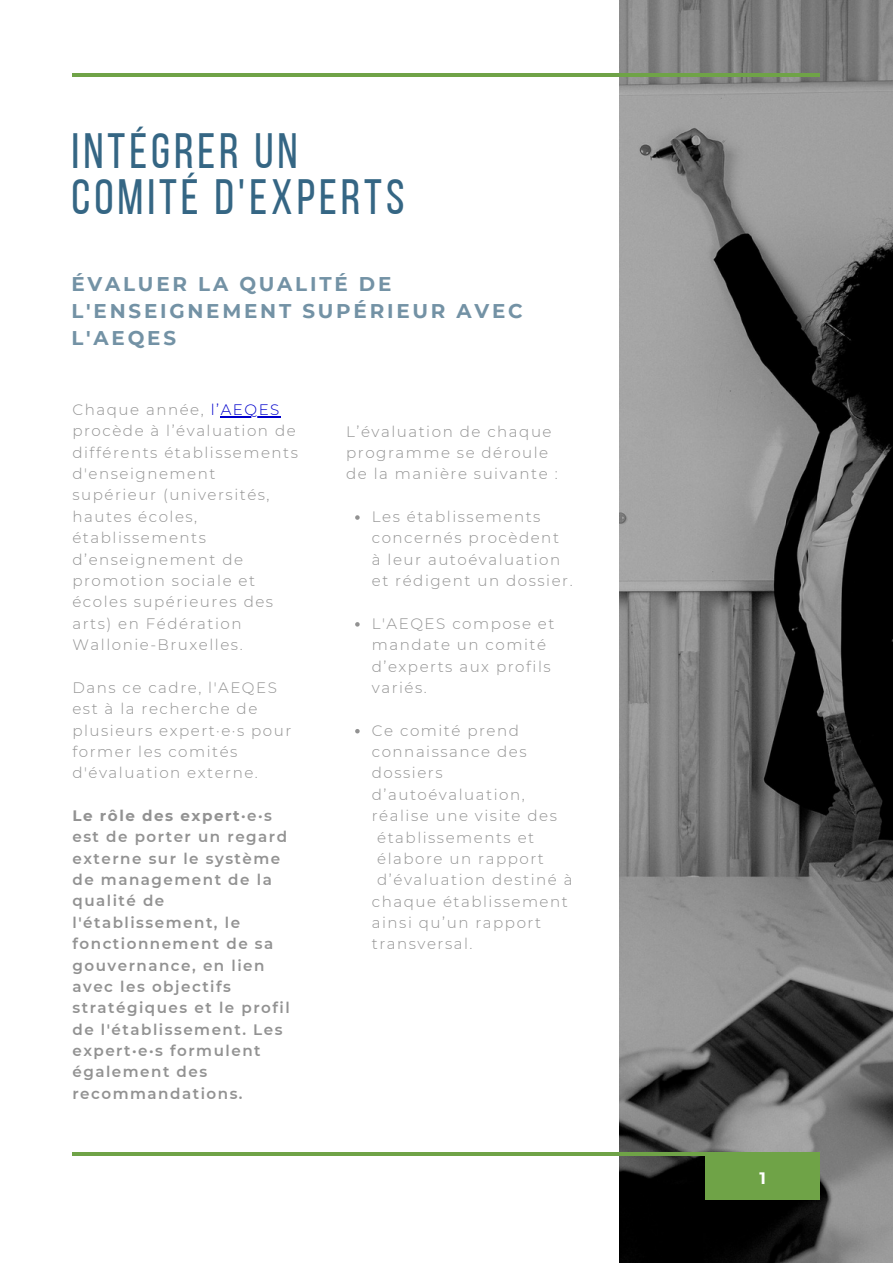
<style>
.page{position:relative;width:893px;height:1264px;background:#fff}
.page>*{position:absolute;margin:0;border:0;box-sizing:border-box;transform-origin:0 0}
.t1{font:49.5px/46px "Bebas Neue";letter-spacing:.08em;color:#356684}
.t2{font:700 19.8px/27px "Montserrat";letter-spacing:.14em;color:#7392a5}
.t3{font:700 16.5px "Montserrat";color:#fff}
.t4{font:300 15.15px/21.3px "Montserrat";letter-spacing:.1em;color:#929292}
.t5{font:600 15.15px/21.3px "Montserrat";letter-spacing:.1em;color:#929292}
.s1{color:#00c}
.s2{font-weight:700}
</style>
<div class="page">
<img style="left:620px;top:0;width:272px;height:1262px">
<hr style="left:72px;top:73px;width:748px;height:4px;background:#6fa347">
<div style="left:704px;top:1144px;width:115px;height:62px;background:#6fa347"></div>
<svg style="left:72px;top:1144px;width:748px;height:20px"></svg>
<hr style="left:221px;top:416px;width:60px;height:1px;background:#00c">
<svg style="left:355px;top:515px;width:4px;height:5px"></svg>
<svg style="left:355px;top:622px;width:4px;height:4px"></svg>
<svg style="left:355px;top:729px;width:4px;height:4px"></svg>
<h1 class="t1" style="left:72px;top:132px;width:334px">INTÉGRER UN<br>COMITÉ D'EXPERTS</h1>
<h2 class="t2" style="left:72px;top:270px;width:452px">ÉVALUER LA QUALITÉ DE<br>L'ENSEIGNEMENT SUPÉRIEUR AVEC<br>L'AEQES</h2>
<p class="t4" style="left:72px;top:399px;width:227px">Chaque année, <span class="s1">l’AEQES </span>procède à l’évaluation de différents établissements d'enseignement supérieur (universités, hautes écoles, établissements d’enseignement de promotion sociale et écoles supérieures des arts) en Fédération<br>Wallonie-Bruxelles.</p>
<p class="t4" style="left:72px;top:676px;width:220px">Dans ce cadre, l'AEQES est à la recherche de plusieurs expert·e·s pour former les comités d'évaluation externe.</p>
<p class="t5" style="left:72px;top:804px;width:219px"><span class="s2">Le rôle des expert·</span>e<span class="s2">·</span>s est de porter un regard externe sur le système de management de la qualité de l'établissement, le fonctionnement de sa gouvernance, en lien avec les objectifs stratégiques et le profil de l'établissement. Les expert<span class="s2">·</span>e<span class="s2">·</span>s formulent également des recommandations.</p>
<p class="t4" style="left:346px;top:420px;width:213px">L’évaluation de chaque programme se déroule de la manière suivante :</p>
<p class="t4" style="left:372px;top:506px;width:202px">Les établissements concernés procèdent<br>à leur autoévaluation et rédigent un dossier.</p>
<p class="t4" style="left:372px;top:612px;width:184px">L'AEQES compose et mandate un comité d’experts aux profils variés.</p>
<p class="t4" style="left:372px;top:719px;width:149px">Ce comité prend</p>
<p class="t4" style="left:372px;top:741px;width:156px">connaissance des</p>
<p class="t4" style="left:372px;top:762px;width:72px">dossiers</p>
<p class="t4" style="left:372px;top:783px;width:154px">d’autoévaluation,</p>
<p class="t4" style="left:372px;top:805px;width:187px">réalise une visite des</p>
<p class="t4" style="left:377px;top:826px;width:158px">établissements et</p>
<p class="t4" style="left:377px;top:847px;width:168px">élabore un rapport</p>
<p class="t4" style="left:377px;top:869px;width:197px">d’évaluation destiné à</p>
<p class="t4" style="left:372px;top:890px;width:197px">chaque établissement</p>
<p class="t4" style="left:372px;top:911px;width:171px">ainsi qu’un rapport</p>
<p class="t4" style="left:372px;top:933px;width:102px">transversal.</p>
<p class="t3" style="left:759px;top:1167px;width:8px">1</p>
</div>
